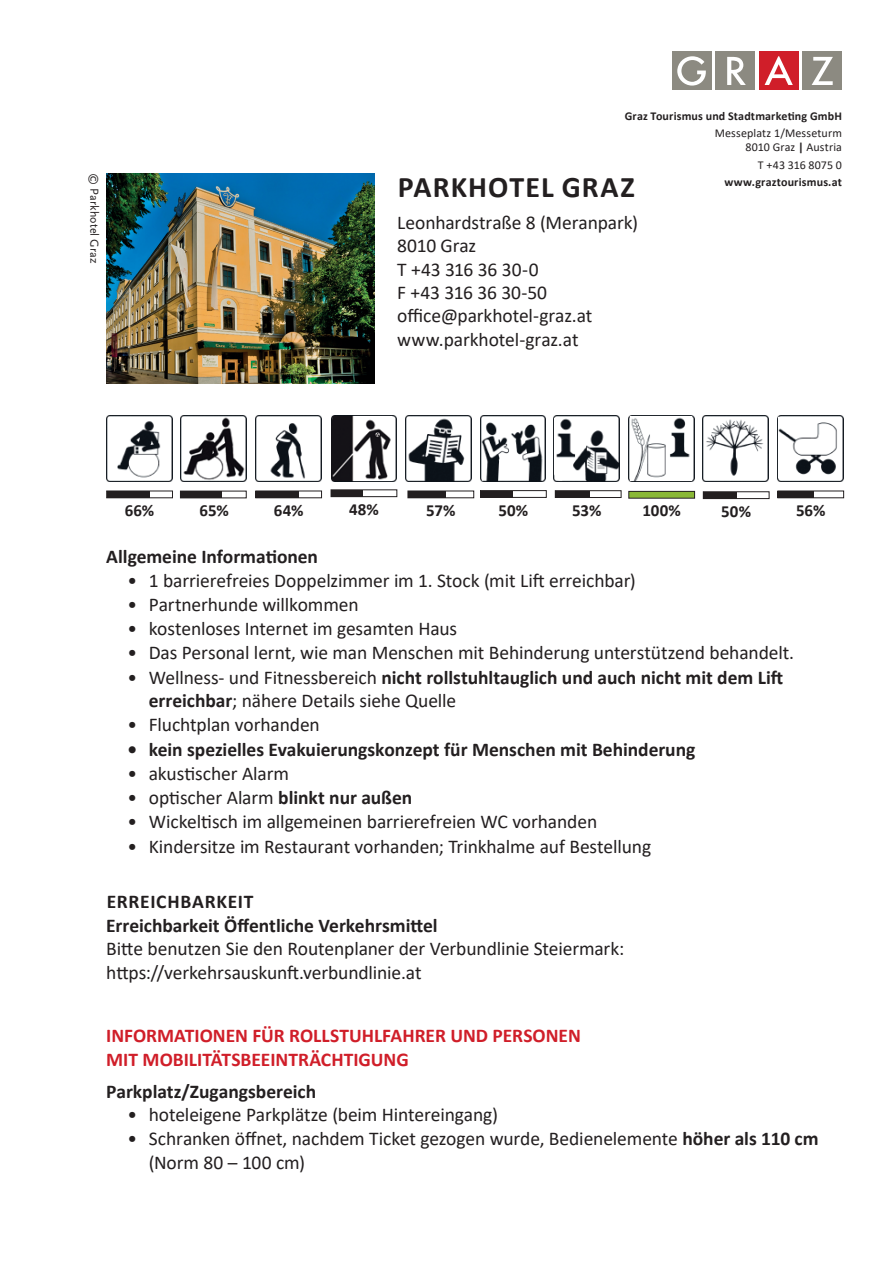
<style>
.page{position:relative;width:893px;height:1263px;background:#fff}
.page>*{position:absolute;margin:0;border:0;box-sizing:border-box;transform-origin:0 0}
.t1{font:700 30px "Calibri";letter-spacing:.035em;color:#231f20}
.t2{font:19.5px/23.4px "Calibri";letter-spacing:-.01em;color:#231f20}
.t3{font:700 19.5px/23.4px "Calibri";letter-spacing:-.005em;color:#231f20}
.t4{font:700 19.5px/23.4px "Calibri";color:#d01e29}
.t5{font:700 16.95px "Calibri";letter-spacing:.005em;color:#231f20}
.t6{font:700 12px "Calibri";letter-spacing:.015em;color:#231f20}
.t7{font:12px/13.5px "Calibri";letter-spacing:.01em;color:#231f20;text-align:right}
.t8{font:12px "Scala Sans OT";letter-spacing:.01em;color:#231f20}
.s1{font-weight:700}
.s2{font-weight:400}
</style>
<div class="page">
<div style="left:672px;top:51px;width:39px;height:39px;background:#8c8a81"></div>
<svg style="left:677px;top:56px;width:29px;height:30px"></svg>
<div style="left:715px;top:51px;width:40px;height:39px;background:#8c8a81"></div>
<svg style="left:727px;top:57px;width:19px;height:28px"></svg>
<div style="left:803px;top:51px;width:39px;height:39px;background:#8c8a81"></div>
<svg style="left:812px;top:57px;width:21px;height:28px"></svg>
<div style="left:759px;top:51px;width:39px;height:39px;background:#d01e29"></div>
<svg style="left:765px;top:56px;width:28px;height:29px"></svg>
<div style="left:480px;top:490px;width:67px;height:8px;border:1px solid #231f20"></div>
<img style="left:106px;top:174px;width:268px;height:210px">
<img style="left:255px;top:416px;width:66px;height:66px">
<img style="left:777px;top:416px;width:66px;height:66px">
<img style="left:553px;top:416px;width:66px;height:66px">
<img style="left:628px;top:416px;width:66px;height:66px">
<img style="left:106px;top:416px;width:66px;height:66px">
<img style="left:181px;top:416px;width:66px;height:66px">
<img style="left:703px;top:416px;width:66px;height:66px">
<div style="left:629px;top:491px;width:66px;height:7px;background:#8ab836"></div>
<div style="left:628px;top:491px;width:67px;height:8px;border:1px solid #231f20"></div>
<div style="left:703px;top:491px;width:66px;height:8px;border:1px solid #231f20"></div>
<div style="left:255px;top:491px;width:67px;height:7px;border:1px solid #231f20"></div>
<div style="left:107px;top:491px;width:43px;height:7px;background:#231f20"></div>
<div style="left:703px;top:492px;width:33px;height:7px;background:#231f20"></div>
<img style="left:331px;top:416px;width:66px;height:66px">
<img style="left:406px;top:416px;width:65px;height:66px">
<img style="left:480px;top:416px;width:66px;height:66px">
<div style="left:480px;top:491px;width:33px;height:6px;background:#231f20"></div>
<div style="left:777px;top:491px;width:37px;height:7px;background:#231f20"></div>
<div style="left:331px;top:489px;width:66px;height:8px;border:1px solid #231f20"></div>
<div style="left:331px;top:490px;width:32px;height:7px;background:#231f20"></div>
<div style="left:256px;top:491px;width:43px;height:6px;background:#231f20"></div>
<div style="left:180px;top:491px;width:42px;height:7px;background:#231f20"></div>
<div style="left:408px;top:491px;width:38px;height:7px;background:#231f20"></div>
<div style="left:555px;top:490px;width:66px;height:8px;border:1px solid #231f20"></div>
<div style="left:555px;top:491px;width:35px;height:6px;background:#231f20"></div>
<p class="t8" style="left:101px;top:173px;width:92px;rotate:90deg">© Parkhotel Graz</p>
<p class="t6" style="left:625px;top:107px;width:219px">Graz Tourismus und Stadtmarketing GmbH</p>
<p class="t7" style="left:715px;top:126px;width:129px">Messeplatz 1/Messeturm<br>8010 Graz <span class="s1">|</span> Austria</p>
<p class="t7" style="left:758px;top:158px;width:85px">T +43 316 8075 0</p>
<p class="t6" style="left:725px;top:174px;width:119px">www.graztourismus.at</p>
<h1 class="t1" style="left:398px;top:166px;width:238px">PARKHOTEL GRAZ</h1>
<p class="t2" style="left:397px;top:210px;width:242px">Leonhardstraße 8 (Meranpark)<br>8010 Graz<br>T +43 316 36 30-0<br>F +43 316 36 30-50 office@parkhotel-graz.at www.parkhotel-graz.at</p>
<p class="t5" style="left:125px;top:498px;width:31px">66%</p>
<p class="t5" style="left:199px;top:498px;width:31px">65%</p>
<p class="t5" style="left:274px;top:498px;width:31px">64%</p>
<p class="t5" style="left:349px;top:497px;width:31px">48%</p>
<p class="t5" style="left:498px;top:498px;width:31px">50%</p>
<p class="t5" style="left:572px;top:498px;width:31px">53%</p>
<p class="t5" style="left:642px;top:499px;width:40px">100%</p>
<p class="t5" style="left:721px;top:499px;width:31px">50%</p>
<p class="t5" style="left:796px;top:498px;width:31px">56%</p>
<p class="t3" style="left:106px;top:545px;width:213px">Allgemeine Informationen</p>
<p class="t2" style="left:128px;top:568px;width:510px">• 1 barrierefreies Doppelzimmer im 1. Stock (mit Lift erreichbar)</p>
<p class="t2" style="left:128px;top:592px;width:233px">• Partnerhunde willkommen</p>
<p class="t2" style="left:128px;top:616px;width:331px">• kostenloses Internet im gesamten Haus</p>
<p class="t2" style="left:128px;top:641px;width:668px">• Das Personal lernt, wie man Menschen mit Behinderung unterstützend behandelt.</p>
<p class="t3" style="left:149px;top:665px;width:636px;text-indent:-21px"><span class="s2">• Wellness- und Fitnessbereich</span> nicht rollstuhltauglich und auch nicht mit dem Lift erreichbar<span class="s2">; nähere Details siehe Quelle</span></p>
<p class="t2" style="left:128px;top:713px;width:194px">• Fluchtplan vorhanden</p>
<p class="t3" style="left:128px;top:737px;width:569px">• kein spezielles Evakuierungskonzept für Menschen mit Behinderung</p>
<p class="t2" style="left:128px;top:761px;width:163px">• akustischer Alarm</p>
<p class="t2" style="left:128px;top:785px;width:286px">• optischer Alarm <span class="s1">blinkt nur außen</span></p>
<p class="t2" style="left:128px;top:810px;width:471px">• Wickeltisch im allgemeinen barrierefreien WC vorhanden</p>
<p class="t2" style="left:128px;top:834px;width:525px">• Kindersitze im Restaurant vorhanden; Trinkhalme auf Bestellung</p>
<p class="t3" style="left:106px;top:890px;width:333px">ERREICHBARKEIT<br>Erreichbarkeit Öffentliche Verkehrsmittel</p>
<p class="t2" style="left:106px;top:936px;width:519px">Bitte benutzen Sie den Routenplaner der Verbundlinie Steiermark: https://verkehrsauskunft.verbundlinie.at</p>
<p class="t5" style="left:426px;top:498px;width:31px">57%</p>
<p class="t4" style="left:106px;top:1024px;width:476px">INFORMATIONEN FÜR ROLLSTUHLFAHRER UND PERSONEN<br>MIT MOBILITÄTSBEEINTRÄCHTIGUNG</p>
<p class="t3" style="left:106px;top:1079px;width:211px">Parkplatz/Zugangsbereich</p>
<p class="t2" style="left:128px;top:1102px;width:372px">• hoteleigene Parkplätze (beim Hintereingang)</p>
<p class="t2" style="left:149px;top:1127px;width:671px;text-indent:-21px">• Schranken öffnet, nachdem Ticket gezogen wurde, Bedienelemente <span class="s1">höher als 110 cm </span>(Norm 80 – 100 cm)</p>
</div>
